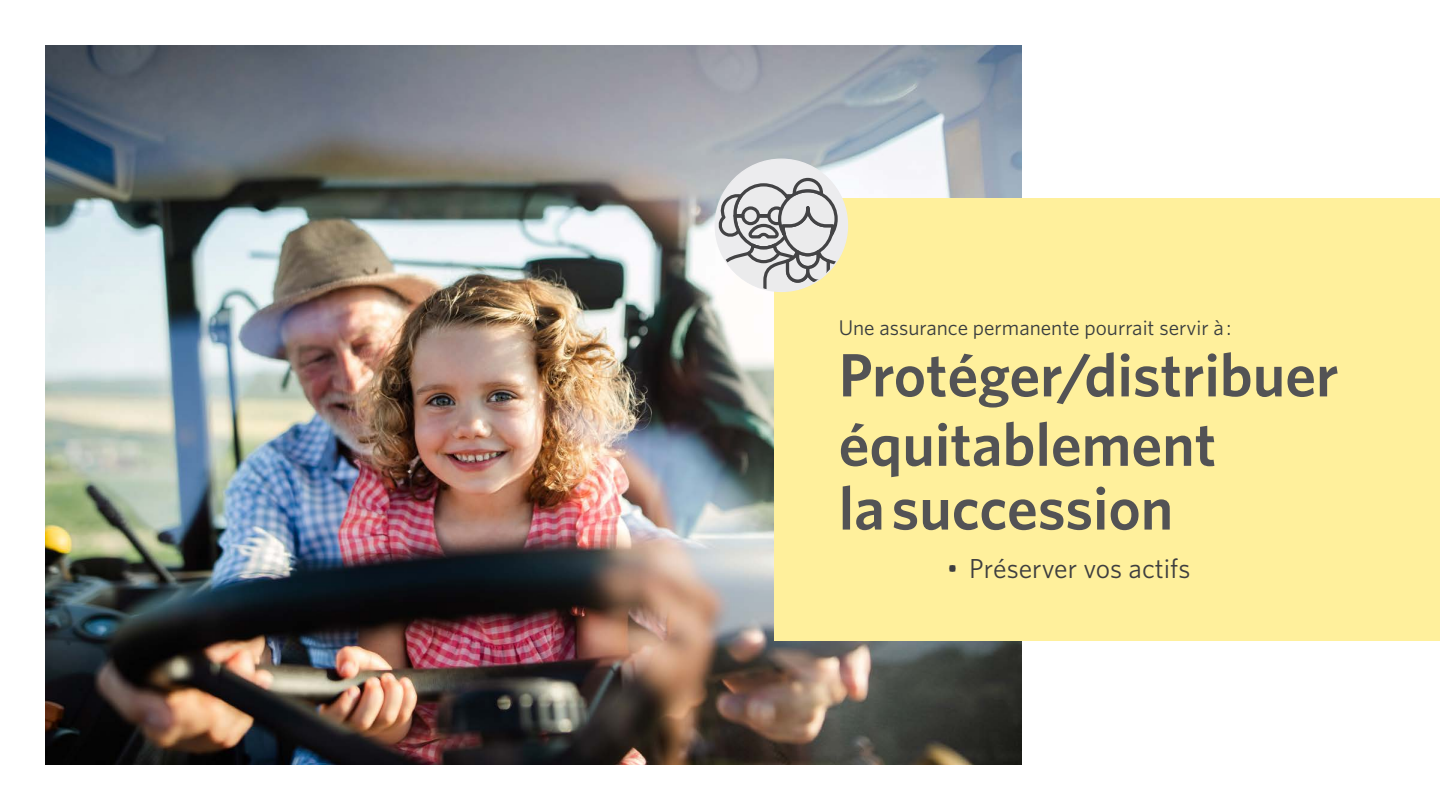
<style>
.page{position:relative;width:1440px;height:810px;background:#fff}
.page>*{position:absolute;margin:0;border:0;box-sizing:border-box;transform-origin:0 0}
.t1{font:600 61.25px/63.8px "Whitney";color:#535355}
.t2{font:27.5px "Whitney";color:#3e3e3f}
.t3{font:21.25px "Whitney";color:#393d3f}
</style>
<div class="page">
<img style="left:45px;top:45px;width:976px;height:720px">
<div style="left:774px;top:198px;width:666px;height:443px;background:#fff09c"></div>
<div style="left:715px;top:159px;width:133px;height:132px;background:#ececee;border-radius:50%"></div>
<svg style="left:715px;top:177px;width:133px;height:114px"></svg>
<p class="t3" style="left:839px;top:315px;width:394px">Une assurance permanente pourrait servir à :</p>
<p class="t1" style="left:839px;top:341px;width:501px">Protéger/distribuer</p>
<p class="t1" style="left:839px;top:411px;width:379px">équitablement la succession</p>
<p class="t2" style="left:947px;top:552px;width:245px">• Préserver vos actifs</p>
</div>
